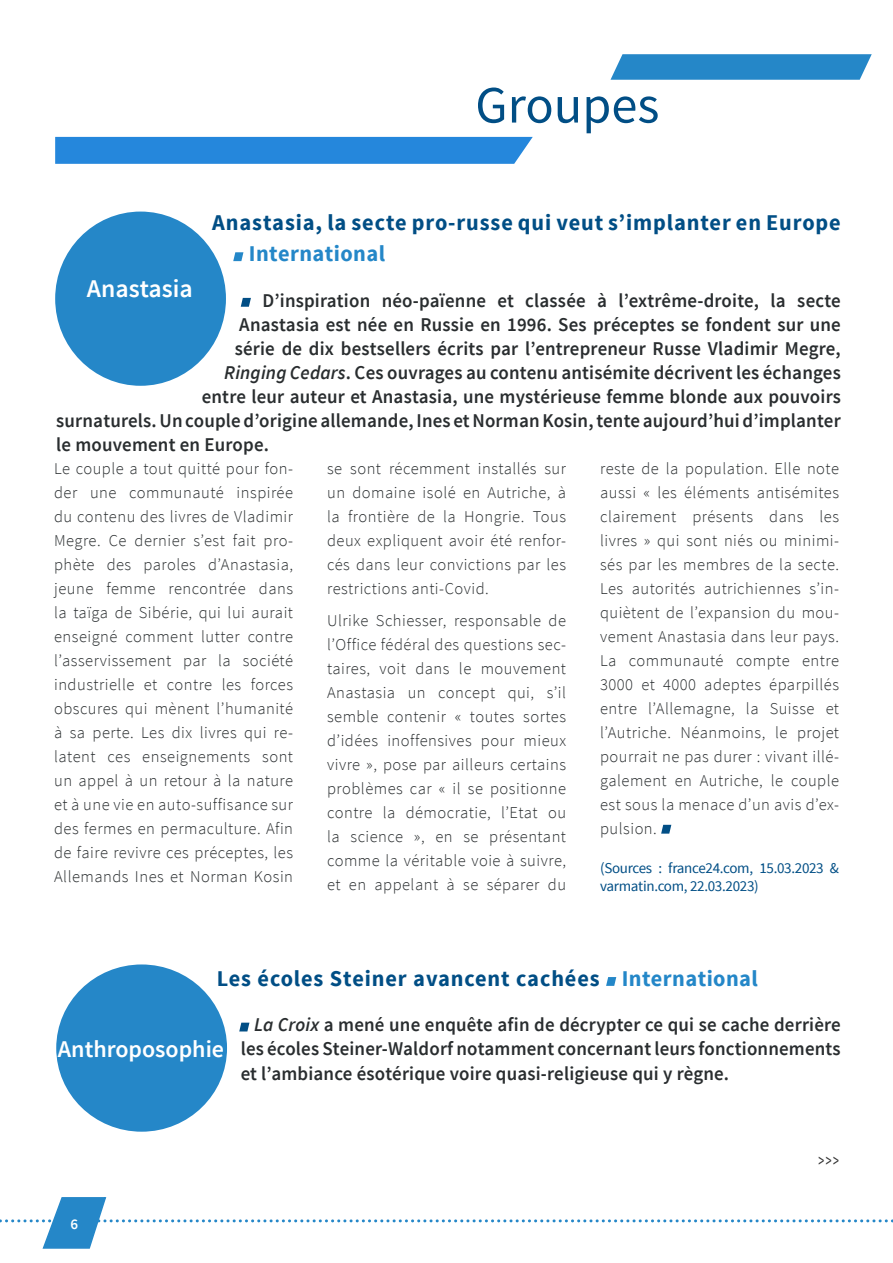
<style>
.page{position:relative;width:893px;height:1263px;background:#fff}
.page>*{position:absolute;margin:0;border:0;box-sizing:border-box;transform-origin:0 0}
.t1{font:52.5px "Source Sans Pro";color:#014e85}
.t2{font:600 25.5px "Source Sans Pro";color:#fff}
.t3{font:600 24px "Source Sans Pro";color:#fff}
.t4{font:700 22.5px/31.5px "Source Sans Pro";letter-spacing:.04em;color:#014e85}
.t5{font:600 19.5px/24px "Source Sans Pro";letter-spacing:.01em;color:#292d2f;text-align:justify}
.t6{font:19.5px "Source Sans Pro";color:#333;scale:.6 1}
.t7{font:300 16.5px/24px "Source Sans Pro";letter-spacing:.03em;color:#292d2f;text-align:justify}
.t8{font:15px/18px "Source Sans Pro";letter-spacing:-.02em;color:#014e85}
.t9{font:600 15px "Source Sans Pro";color:#fff}
.s1{color:#2487c8}
.s2{font-style:italic}
</style>
<div class="page">
<svg style="left:0;top:1197px;width:893px;height:52px"></svg>
<div style="left:55px;top:137px;width:478px;height:27px;background:#2587dc"></div>
<svg style="left:610px;top:54px;width:262px;height:26px;background:#338ecb"></svg>
<svg style="left:233px;top:252px;width:10px;height:9px"></svg>
<svg style="left:241px;top:298px;width:10px;height:9px"></svg>
<div style="left:55px;top:212px;width:171px;height:174px;background:#2587c8;border-radius:50%"></div>
<svg style="left:661px;top:825px;width:10px;height:9px"></svg>
<svg style="left:606px;top:977px;width:10px;height:9px"></svg>
<svg style="left:239px;top:1023px;width:10px;height:8px"></svg>
<div style="left:56px;top:964px;width:171px;height:168px;background:#2587c8;border-radius:50%"></div>
<p class="t1" style="left:475px;top:73px;width:186px">Groupes</p>
<p class="t4" style="left:249px;top:207px;width:593px;text-indent:-37px">Anastasia, la secte pro-russe qui veut s’implanter en Europe<br><span class="s1">International</span></p>
<p class="t5" style="left:262px;top:289px;width:580px">D’inspiration néo-païenne et classée à l’extrême-droite, la secte</p>
<p class="t5" style="left:239px;top:313px;width:603px">Anastasia est née en Russie en 1996. Ses préceptes se fondent sur une</p>
<p class="t5" style="left:235px;top:337px;width:607px">série de dix bestsellers écrits par l’entrepreneur Russe Vladimir Megre,</p>
<p class="t5" style="left:224px;top:361px;width:618px"><span class="s2">Ringing Cedars</span>. Ces ouvrages au contenu antisémite décrivent les échanges</p>
<p class="t5" style="left:202px;top:385px;width:641px">entre leur auteur et Anastasia, une mystérieuse femme blonde aux pouvoirs</p>
<p class="t5" style="left:56px;top:409px;width:786px">surnaturels. Un couple d’origine allemande, Ines et Norman Kosin, tente aujourd’hui d’implanter</p>
<p class="t5" style="left:56px;top:433px;width:214px">le mouvement en Europe.</p>
<p class="t2" style="left:87px;top:273px;width:108px">Anastasia</p>
<p class="t7" style="left:54px;top:456px;width:240px">Le couple a tout quitté pour fon&shy;der une communauté inspirée du contenu des livres de Vladimir Megre. Ce dernier s’est fait pro&shy;phète des paroles d’Anastasia, jeune femme rencontrée dans la taïga de Sibérie, qui lui aurait enseigné comment lutter contre l’asservissement par la société industrielle et contre les forces obscures qui mènent l’humanité à sa perte. Les dix livres qui re&shy;latent ces enseignements sont un appel à un retour à la nature et à une vie en auto-suffisance sur des fermes en permaculture. Afin de faire revivre ces préceptes, les Allemands Ines et Norman Kosin</p>
<p class="t7" style="left:327px;top:456px;width:240px">se sont récemment installés sur un domaine isolé en Autriche, à la frontière de la Hongrie. Tous deux expliquent avoir été renfor&shy;cés dans leur convictions par les restrictions anti-Covid.</p>
<p class="t7" style="left:327px;top:609px;width:240px">Ulrike Schiesser, responsable de l’Office fédéral des questions sec&shy;taires, voit dans le mouvement Anastasia un concept qui, s’il semble contenir « toutes sortes d’idées inoffensives pour mieux vivre », pose par ailleurs certains problèmes car « il se positionne contre la démocratie, l’Etat ou la science », en se présentant comme la véritable voie à suivre, et en appelant à se séparer du</p>
<p class="t7" style="left:600px;top:456px;width:240px">reste de la population. Elle note aussi « les éléments antisémites clairement présents dans les livres » qui sont niés ou minimi&shy;sés par les membres de la secte.<br>Les autorités autrichiennes s’in&shy;quiètent de l’expansion du mou&shy;vement Anastasia dans leur pays.<br>La communauté compte entre 3000 et 4000 adeptes éparpillés entre l’Allemagne, la Suisse et l’Autriche. Néanmoins, le projet pourrait ne pas durer : vivant illé&shy;galement en Autriche, le couple est sous la menace d’un avis d’ex&shy;pulsion.</p>
<p class="t8" style="left:600px;top:859px;width:240px">(Sources : france24.com, 15.03.2023 &amp; varmatin.com, 22.03.2023)</p>
<p class="t4" style="left:217px;top:963px;width:543px">Les écoles Steiner avancent cachées <span class="s1">International</span></p>
<p class="t5" style="left:241px;top:1013px;width:602px;text-indent:13px"><span class="s2">La Croix</span> a mené une enquête afin de décrypter ce qui se cache derrière les écoles Steiner-Waldorf notamment concernant leurs fonctionnements et l’ambiance ésotérique voire quasi-religieuse qui y règne.</p>
<p class="t3" style="left:58px;top:1034px;width:168px">Anthroposophie</p>
<p class="t9" style="left:70px;top:1214px;width:9px">6</p>
<p class="t6" style="left:818px;top:1148px;width:36px">&gt;&gt;&gt;</p>
</div>
